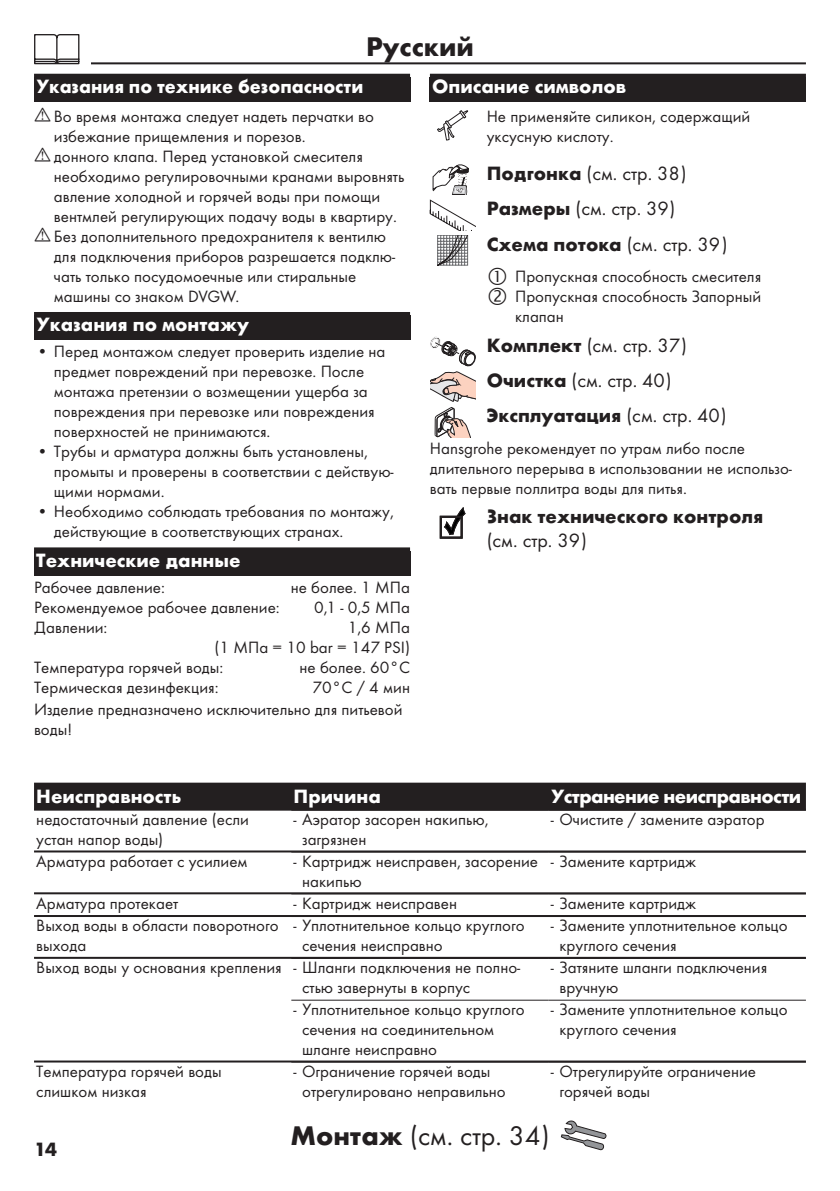
<style>
.page{position:relative;width:840px;height:1191px;background:#fff}
.page>*{position:absolute;margin:0;border:0;box-sizing:border-box;transform-origin:0 0}
.Montage_mit_Symbol_R{font:28px "Futura TOT Boo";color:#231f20}
.Montage_mit_Symbol_Z{font:700 28px "Futura TOT";color:#231f20}
.Montage_mit_Symbol_Z-2{font:20px/35.4px "Futura TOT Boo";color:#231f20}
.Montage_mit_Symbol_Z-3{font:700 20px "Futura TOT";color:#fff}
.Montage_mit_Symbol_Z-4{font:700 20px/24px "Futura TOT";color:#231f20}
.Montage_mit_Symbol_Z-5{font:700 20px "Futura TOT";color:#fff;scale:.96 1}
.Tabelle_Kopf_RU{font:700 20px "Futura TOT";letter-spacing:-.03em;color:#fff}
.Tabelle_Kopf_RU-2{font:700 20px "Futura TOT";color:#fff}
.Montage_mit_Symbol_Z-6{font:17px/20px "Futura TOT Boo";color:#231f20}
.Tabelle_Spalte_RU{font:17px/20px "Futura TOT Boo";color:#231f20}
.s1{font-family:"Futura TOT";font-weight:700}
.s2{font-family:"Futura TOT Boo";font-weight:400}
</style>
<div class="page">
<hr style="left:34px;top:62px;width:771px;height:2px;background:#231f20">
<div style="left:23px;top:34px;width:68px;height:34px;background:#fff"></div>
<svg style="left:34px;top:34px;width:45px;height:30px"></svg>
<svg style="left:560px;top:1120px;width:46px;height:30px"></svg>
<div style="left:34px;top:74px;width:376px;height:28px;background:#231f20"></div>
<div style="left:34px;top:312px;width:376px;height:28px;background:#231f20"></div>
<div style="left:34px;top:547px;width:376px;height:28px;background:#231f20"></div>
<div style="left:429px;top:74px;width:376px;height:28px;background:#231f20"></div>
<svg style="left:437px;top:110px;width:31px;height:30px"></svg>
<svg style="left:429px;top:164px;width:46px;height:101px"></svg>
<svg style="left:430px;top:336px;width:45px;height:101px"></svg>
<svg style="left:440px;top:508px;width:25px;height:30px"></svg>
<div style="left:34px;top:782px;width:771px;height:26px;background:#231f20"></div>
<hr style="left:34px;top:808px;width:771px;height:2px;background:#231f20">
<hr style="left:34px;top:850px;width:771px;height:2px;background:#231f20">
<hr style="left:34px;top:892px;width:771px;height:2px;background:#231f20">
<hr style="left:34px;top:915px;width:771px;height:2px;background:#231f20">
<hr style="left:34px;top:956px;width:771px;height:2px;background:#231f20">
<hr style="left:291px;top:999px;width:257px;height:1px;background:#231f20">
<hr style="left:548px;top:999px;width:257px;height:1px;background:#231f20">
<hr style="left:34px;top:1060px;width:771px;height:2px;background:#231f20">
<p class="Montage_mit_Symbol_Z" style="left:366px;top:29px;width:109px">Русский</p>
<p class="Montage_mit_Symbol_Z-5" style="left:36px;top:74px;width:342px">Указания по технике безопасности</p>
<p class="Montage_mit_Symbol_Z-6" style="left:54px;top:106px;width:352px">Во время монтажа следует надеть перчатки во избежание прищемления и порезов.<br>донного клапа. Перед установкой смесителя необходимо регулировочными кранами выровнять авление холодной и горячей воды при помощи вентмлей регулирующих подачу воды в квартиру.<br>Без дополнительного предохранителя к вентилю для подключения приборов разрешается подклю&shy;чать только посудомоечные или стиральные машины со знаком DVGW.</p>
<p class="Montage_mit_Symbol_Z-3" style="left:36px;top:312px;width:214px">Указания по монтажу</p>
<p class="Montage_mit_Symbol_Z-6" style="left:54px;top:341px;width:333px;text-indent:-17px">• Перед монтажом следует проверить изделие на предмет повреждений при перевозке. После монтажа претензии о возмещении ущерба за повреждения при перевозке или повреждения поверхностей не принимаются.</p>
<p class="Montage_mit_Symbol_Z-6" style="left:54px;top:441px;width:341px;text-indent:-17px">• Трубы и арматура должны быть установлены, промыты и проверены в соответствии с действую&shy;щими нормами.</p>
<p class="Montage_mit_Symbol_Z-6" style="left:54px;top:501px;width:341px;text-indent:-17px">• Необходимо соблюдать требования по монтажу, действующие в соответствующих странах.</p>
<p class="Montage_mit_Symbol_Z-3" style="left:36px;top:548px;width:206px">Технические данные</p>
<p class="Montage_mit_Symbol_Z-6" style="left:34px;top:577px;width:132px">Рабочее давление:</p>
<p class="Montage_mit_Symbol_Z-6" style="left:290px;top:577px;width:121px">не более. 1 МПа</p>
<p class="Montage_mit_Symbol_Z-6" style="left:34px;top:597px;width:247px">Рекомендуемое рабочее давление:</p>
<p class="Montage_mit_Symbol_Z-6" style="left:314px;top:597px;width:97px">0,1 - 0,5 МПа</p>
<p class="Montage_mit_Symbol_Z-6" style="left:34px;top:617px;width:75px">Давлении:</p>
<p class="Montage_mit_Symbol_Z-6" style="left:347px;top:617px;width:64px">1,6 МПа</p>
<p class="Montage_mit_Symbol_Z-6" style="left:214px;top:637px;width:197px">(1 МПа = 10 bar = 147 PSI)</p>
<p class="Montage_mit_Symbol_Z-6" style="left:34px;top:657px;width:191px">Температура горячей воды:</p>
<p class="Montage_mit_Symbol_Z-6" style="left:299px;top:657px;width:112px">не более. 60°C</p>
<p class="Montage_mit_Symbol_Z-6" style="left:34px;top:677px;width:186px">Термическая дезинфекция:</p>
<p class="Montage_mit_Symbol_Z-6" style="left:34px;top:675px;width:377px;line-height:22.8px;text-indent:278px">70°C / 4 мин<br>Изделие предназначено исключительно для питьевой</p>
<p class="Montage_mit_Symbol_Z-6" style="left:34px;top:719px;width:40px">воды!</p>
<p class="Montage_mit_Symbol_Z-3" style="left:432px;top:74px;width:195px">Описание символов</p>
<p class="Montage_mit_Symbol_Z-6" style="left:486px;top:106px;width:265px">Не применяйте силикон, содержащий уксусную кислоту.</p>
<p class="Montage_mit_Symbol_Z-2" style="left:486px;top:155px;width:242px"><span class="s1">Подгонка</span> (см. стр. 38)<br><span class="s1">Размеры</span> (см. стр. 39)<br><span class="s1">Схема потока</span> (см. стр. 39)</p>
<p class="Montage_mit_Symbol_Z-6" style="left:514px;top:266px;width:247px;text-align:justify">Пропускная способность смесителя Пропускная способность Запорный клапан</p>
<p class="Montage_mit_Symbol_Z-2" style="left:486px;top:327px;width:241px"><span class="s1">Κомплеκт</span> (см. стр. 37)<br><span class="s1">Очистка</span> (см. стр. 40)<br><span class="s1">Эксплуатация</span> (см. стр. 40)</p>
<p class="Montage_mit_Symbol_Z-6" style="left:429px;top:438px;width:363px">Hansgrohe рекомендует по утрам либо после длительного перерыва в использовании не использо&shy;вать первые поллитра воды для питья.</p>
<p class="Montage_mit_Symbol_Z-4" style="left:486px;top:504px;width:278px">Знак технического контроля <span class="s2">(см. стр. 39)</span></p>
<p class="Tabelle_Kopf_RU-2" style="left:36px;top:784px;width:146px">Неисправность</p>
<p class="Tabelle_Kopf_RU-2" style="left:293px;top:784px;width:89px">Причина</p>
<p class="Tabelle_Kopf_RU" style="left:550px;top:784px;width:252px">Устранение неисправности</p>
<p class="Tabelle_Spalte_RU" style="left:36px;top:809px;width:214px">недостаточный давление (если устан напор воды)</p>
<p class="Montage_mit_Symbol_Z-6" style="left:302px;top:809px;width:188px;text-indent:-9px">- Аэратор засорен накипью, загрязнен</p>
<p class="Montage_mit_Symbol_Z-6" style="left:550px;top:809px;width:215px">- Очистите / замените аэратор</p>
<p class="Tabelle_Spalte_RU" style="left:36px;top:851px;width:213px">Арматура работает с усилием</p>
<p class="Montage_mit_Symbol_Z-6" style="left:302px;top:851px;width:237px;text-indent:-9px">- Картридж неисправен, засорение накипью</p>
<p class="Montage_mit_Symbol_Z-6" style="left:550px;top:851px;width:147px">- Замените картридж</p>
<p class="Tabelle_Spalte_RU" style="left:36px;top:892px;width:143px">Арматура протекает</p>
<p class="Montage_mit_Symbol_Z-6" style="left:293px;top:892px;width:165px">- Картридж неисправен</p>
<p class="Montage_mit_Symbol_Z-6" style="left:550px;top:892px;width:147px">- Замените картридж</p>
<p class="Tabelle_Spalte_RU" style="left:36px;top:915px;width:244px">Выход воды в области поворотного выхода</p>
<p class="Montage_mit_Symbol_Z-6" style="left:302px;top:915px;width:224px;text-indent:-9px">- Уплотнительное кольцо круглого сечения неисправно</p>
<p class="Montage_mit_Symbol_Z-6" style="left:559px;top:915px;width:230px;text-indent:-9px">- Замените уплотнительное кольцо круглого сечения</p>
<p class="Tabelle_Spalte_RU" style="left:36px;top:957px;width:247px">Выход воды у основания крепления</p>
<p class="Montage_mit_Symbol_Z-6" style="left:302px;top:957px;width:219px;text-indent:-9px">- Шланги подключения не полно&shy;стью завернуты в корпус</p>
<p class="Montage_mit_Symbol_Z-6" style="left:559px;top:957px;width:209px;text-indent:-9px">- Затяните шланги подключения вручную</p>
<p class="Montage_mit_Symbol_Z-6" style="left:302px;top:999px;width:224px;text-indent:-9px">- Уплотнительное кольцо круглого сечения на соединительном шланге неисправно</p>
<p class="Montage_mit_Symbol_Z-6" style="left:559px;top:999px;width:230px;text-indent:-9px">- Замените уплотнительное кольцо круглого сечения</p>
<p class="Tabelle_Spalte_RU" style="left:36px;top:1061px;width:187px">Температура горячей воды слишком низкая</p>
<p class="Montage_mit_Symbol_Z-6" style="left:302px;top:1061px;width:205px;text-indent:-9px">- Ограничение горячей воды отрегулировано неправильно</p>
<p class="Montage_mit_Symbol_Z-6" style="left:559px;top:1061px;width:198px;text-indent:-9px">- Отрегулируйте ограничение горячей воды</p>
<p class="Montage_mit_Symbol_Z-4" style="left:34px;top:1136px;width:24px">14</p>
<p class="Montage_mit_Symbol_R" style="left:290px;top:1119px;width:260px"><span class="s1">Монтаж</span> (см. стр. 34)</p>
</div>
